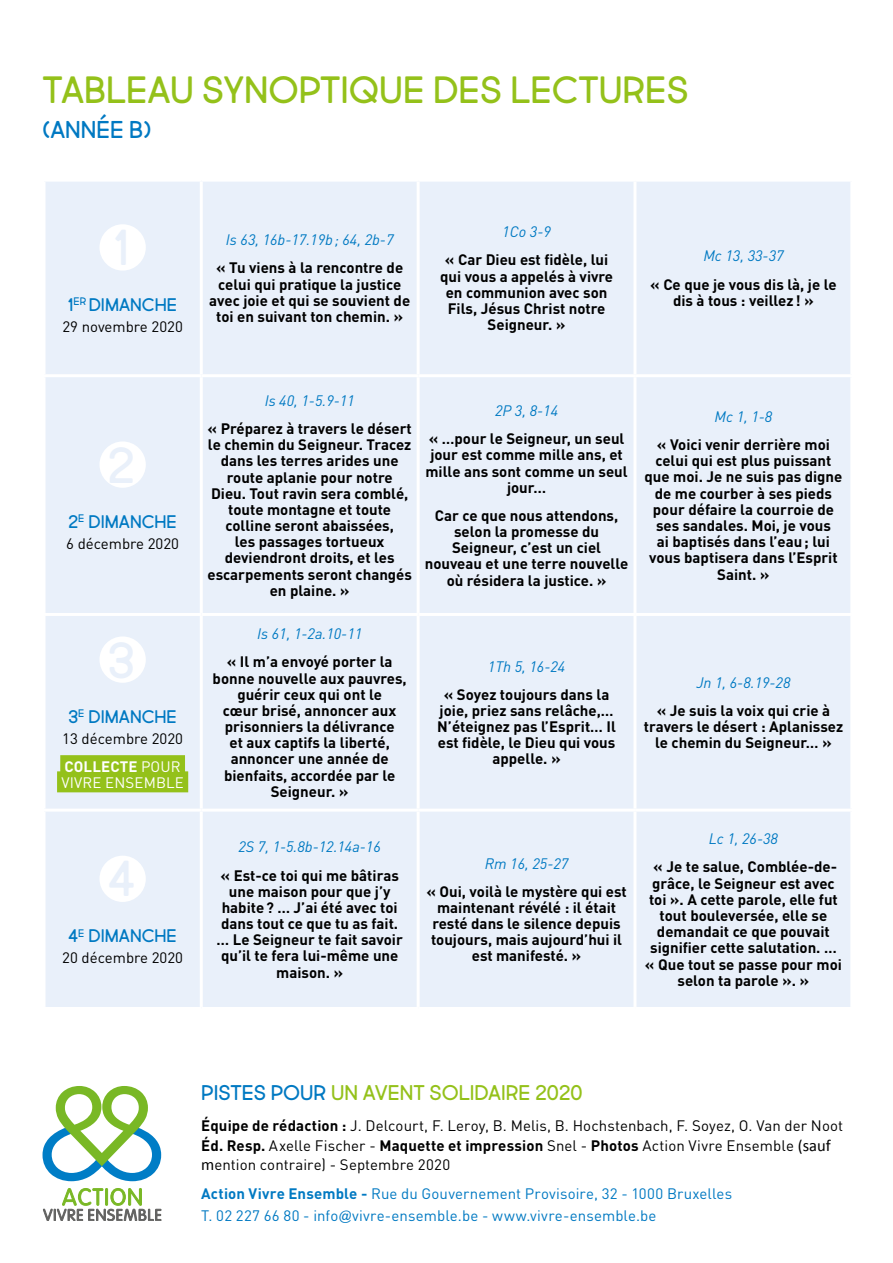
<style>
.page{position:relative;width:893px;height:1263px;background:#fff}
.page>*{position:absolute;margin:0;border:0;box-sizing:border-box;transform-origin:0 0}
.t1{font:49.8px "Market Fresh";color:#e9f0fa}
.t2{font:37.5px "Market Fresh";color:#94c11a}
.t3{font:24px "Market Fresh";color:#0079c2}
.t4{font:21px "Market Fresh";color:#94c11a}
.t5{font:18px "Market Fresh";color:#0079c2}
.t6{font:700 15px/16.2px "DIN Pro";color:#000;text-align:center}
.t7{font:15px/19.8px "DIN Pro";letter-spacing:.005em;color:#000}
.t8{font:italic 15px "DIN Pro";color:#0079c2}
.t9{font:15px/22.2px "DIN Pro";letter-spacing:.01em;color:#0079c2}
.t10{font:15px "DIN Pro";letter-spacing:.01em;color:#fff}
.s1{font-weight:700;color:#fff}
.s2{color:#fff}
.s3{color:#0079c2}
.s4{font-weight:700}
.s5{font-family:"Calibri";font-size:16.5px}
.s6{font-family:"Dax";font-weight:700}
</style>
<div class="page">
<div style="left:46px;top:182px;width:804px;height:825px;background:#e9f0fa"></div>
<hr style="left:200px;top:182px;width:3px;height:192px;background:#fff">
<hr style="left:417px;top:182px;width:3px;height:192px;background:#fff">
<hr style="left:633px;top:182px;width:3px;height:192px;background:#fff">
<hr style="left:43px;top:374px;width:158px;height:3px;background:#fff">
<hr style="left:201px;top:374px;width:217px;height:3px;background:#fff">
<hr style="left:200px;top:377px;width:3px;height:236px;background:#fff">
<hr style="left:418px;top:374px;width:217px;height:3px;background:#fff">
<hr style="left:417px;top:377px;width:3px;height:236px;background:#fff">
<hr style="left:635px;top:374px;width:218px;height:3px;background:#fff">
<hr style="left:633px;top:377px;width:3px;height:236px;background:#fff">
<hr style="left:43px;top:613px;width:158px;height:3px;background:#fff">
<hr style="left:201px;top:613px;width:217px;height:3px;background:#fff">
<hr style="left:200px;top:616px;width:3px;height:193px;background:#fff">
<hr style="left:418px;top:613px;width:217px;height:3px;background:#fff">
<hr style="left:417px;top:616px;width:3px;height:193px;background:#fff">
<hr style="left:635px;top:613px;width:218px;height:3px;background:#fff">
<hr style="left:633px;top:616px;width:3px;height:193px;background:#fff">
<hr style="left:43px;top:809px;width:158px;height:3px;background:#fff">
<hr style="left:201px;top:809px;width:217px;height:3px;background:#fff">
<hr style="left:200px;top:812px;width:3px;height:195px;background:#fff">
<hr style="left:418px;top:809px;width:217px;height:3px;background:#fff">
<hr style="left:417px;top:812px;width:3px;height:195px;background:#fff">
<hr style="left:635px;top:809px;width:218px;height:3px;background:#fff">
<hr style="left:633px;top:812px;width:3px;height:195px;background:#fff">
<div style="left:99px;top:224px;width:47px;height:47px;background:#fff;border-radius:50%"></div>
<div style="left:99px;top:441px;width:47px;height:47px;background:#fff;border-radius:50%"></div>
<div style="left:60px;top:755px;width:125px;height:21px;background:#94c11a"></div>
<div style="left:57px;top:771px;width:131px;height:21px;background:#94c11a"></div>
<div style="left:99px;top:636px;width:47px;height:47px;background:#fff;border-radius:50%"></div>
<div style="left:99px;top:856px;width:47px;height:46px;background:#fff;border-radius:50%"></div>
<svg style="left:43px;top:1086px;width:118px;height:95px"></svg>
<svg style="left:43px;top:1188px;width:118px;height:33px"></svg>
<h2 class="t2" style="left:43px;top:63px;width:648px">TABLEAU SYNOPTIQUE DES LECTURES</h2>
<h3 class="t3" style="left:43px;top:113px;width:110px">(ANNÉE B)</h3>
<h1 class="t1" style="left:115px;top:211px;width:16px">1</h1>
<p class="t5" style="left:68px;top:292px;width:110px">1<sup>ER</sup> DIMANCHE</p>
<p class="t7" style="left:62px;top:315px;width:122px">29 novembre 2020</p>
<h1 class="t1" style="left:108px;top:429px;width:29px">2</h1>
<p class="t5" style="left:68px;top:509px;width:110px">2<sup>E</sup> DIMANCHE</p>
<p class="t7" style="left:66px;top:532px;width:114px">6 décembre 2020</p>
<h1 class="t1" style="left:108px;top:624px;width:29px">3</h1>
<p class="t5" style="left:68px;top:704px;width:110px">3<sup>E</sup> DIMANCHE</p>
<p class="t7" style="left:62px;top:723px;width:122px;line-height:28.2px">13 décembre 2020<br><span class="s1">COLLECTE</span> <span class="s2">POUR</span></p>
<p class="t10" style="left:61px;top:771px;width:124px">VIVRE ENSEMBLE</p>
<h1 class="t1" style="left:109px;top:842px;width:28px">4</h1>
<p class="t5" style="left:68px;top:923px;width:110px">4<sup>E</sup> DIMANCHE</p>
<p class="t7" style="left:62px;top:946px;width:122px">20 décembre 2020</p>
<p class="t8" style="left:226px;top:228px;width:169px">Is 63, 16b-17.19b; 64, 2b-7</p>
<p class="t6" style="left:209px;top:258px;width:203px">« Tu viens à la rencontre de celui qui pratique la justice avec joie et qui se souvient de toi en suivant ton chemin. »</p>
<p class="t8" style="left:502px;top:220px;width:50px">1Co 3-9</p>
<p class="t6" style="left:440px;top:250px;width:175px">« Car Dieu est fidèle, lui qui vous a appelés à vivre en communion avec son<br>Fils, Jésus Christ notre<br>Seigneur. »</p>
<p class="t8" style="left:703px;top:244px;width:82px">Mc 13, 33-37</p>
<p class="t6" style="left:650px;top:274px;width:188px">« Ce que je vous dis là, je le dis à tous : veillez ! »</p>
<p class="t8" style="left:265px;top:389px;width:92px">Is 40, 1-5.9-11</p>
<p class="t6" style="left:207px;top:419px;width:206px">« Préparez à travers le désert le chemin du Seigneur. Tracez dans les terres arides une route aplanie pour notre<br>Dieu. Tout ravin sera comblé, toute montagne et toute colline seront abaissées,<br>les passages tortueux deviendront droits, et les escarpements seront changés en plaine. »</p>
<p class="t8" style="left:495px;top:399px;width:65px">2P 3, 8-14</p>
<p class="t6" style="left:425px;top:429px;width:204px">« …pour le Seigneur, un seul jour est comme mille ans, et mille ans sont comme un seul jour…</p>
<p class="t6" style="left:425px;top:506px;width:205px">Car ce que nous attendons, selon la promesse du<br>Seigneur, c’est un ciel nouveau et une terre nouvelle où résidera la justice. »</p>
<p class="t8" style="left:714px;top:405px;width:59px">Mc 1, 1-8</p>
<p class="t6" style="left:644px;top:435px;width:199px">« Voici venir derrière moi celui qui est plus puissant que moi. Je ne suis pas digne de me courber à ses pieds pour défaire la courroie de ses sandales. Moi, je vous<br>ai baptisés dans l’eau; lui vous baptisera dans l’Esprit<br>Saint. »</p>
<p class="t8" style="left:257px;top:622px;width:106px">Is 61, 1-2a.10-11</p>
<p class="t6" style="left:213px;top:652px;width:196px">« Il m’a envoyé porter la bonne nouvelle aux pauvres, guérir ceux qui ont le<br>cœur brisé, annoncer aux prisonniers la délivrance<br>et aux captifs la liberté, annoncer une année de bienfaits, accordée par le<br>Seigneur. »</p>
<p class="t8" style="left:488px;top:654px;width:79px">1Th 5, 16-24</p>
<p class="t6" style="left:437px;top:684px;width:180px">« Soyez toujours dans la joie, priez sans relâche,…<br>N’éteignez pas l’Esprit… Il est fidèle, le Dieu qui vous appelle. »</p>
<p class="t8" style="left:239px;top:835px;width:144px">2S 7, 1-5.8b-12.14a-16</p>
<p class="t6" style="left:217px;top:865px;width:188px">« Est-ce toi qui me bâtiras une maison pour que j’y habite? … J’ai été avec toi dans tout ce que tu as fait. … Le Seigneur te fait savoir qu’il te fera lui-même une maison. »</p>
<p class="t8" style="left:485px;top:851px;width:85px">Rm 16, 25-27</p>
<p class="t6" style="left:426px;top:881px;width:202px">« Oui, voilà le mystère qui est maintenant révélé : il était resté dans le silence depuis toujours, mais aujourd’hui il est manifesté. »</p>
<p class="t8" style="left:696px;top:671px;width:96px">Jn 1, 6-8.19-28</p>
<p class="t6" style="left:644px;top:700px;width:201px">« Je suis la voix qui crie à travers le désert : Aplanissez le chemin du Seigneur… »</p>
<p class="t8" style="left:709px;top:827px;width:71px">Lc 1, 26-38</p>
<p class="t6" style="left:645px;top:857px;width:198px">« Je te salue, Comblée-de&shy;grâce, le Seigneur est avec toi ». A cette parole, elle fut tout bouleversée, elle se demandait ce que pouvait signifier cette salutation. … « Que tout se passe pour moi selon ta parole ». »</p>
<h3 class="t4" style="left:201px;top:1077px;width:383px"><span class="s3">PISTES POUR</span> UN AVENT SOLIDAIRE 2020</h3>
<p class="t7" style="left:201px;top:1114px;width:643px"><span class="s4">Équipe de rédaction :</span> J. Delcourt, F. Leroy, B. Melis, B. Hochstenbach, F. Soyez, O. Van der Noot<br><span class="s4">Éd. Resp.</span> Axelle Fischer - <span class="s4">Maquette et impression</span> Snel - <span class="s4">Photos</span> Action Vivre Ensemble <span class="s5">(sauf m</span>ention contraire) - Septembre 2020</p>
<p class="t9" style="left:201px;top:1181px;width:532px"><span class="s4">Action Vivre Ensemble -</span> Rue du Gouvernement Provisoire, 32 - 1000 Bruxelles<br>T. 02 227 66 80 - info<span class="s6">@</span>vivre-ensemble.be - www.vivre-ensemble.be</p>
</div>
